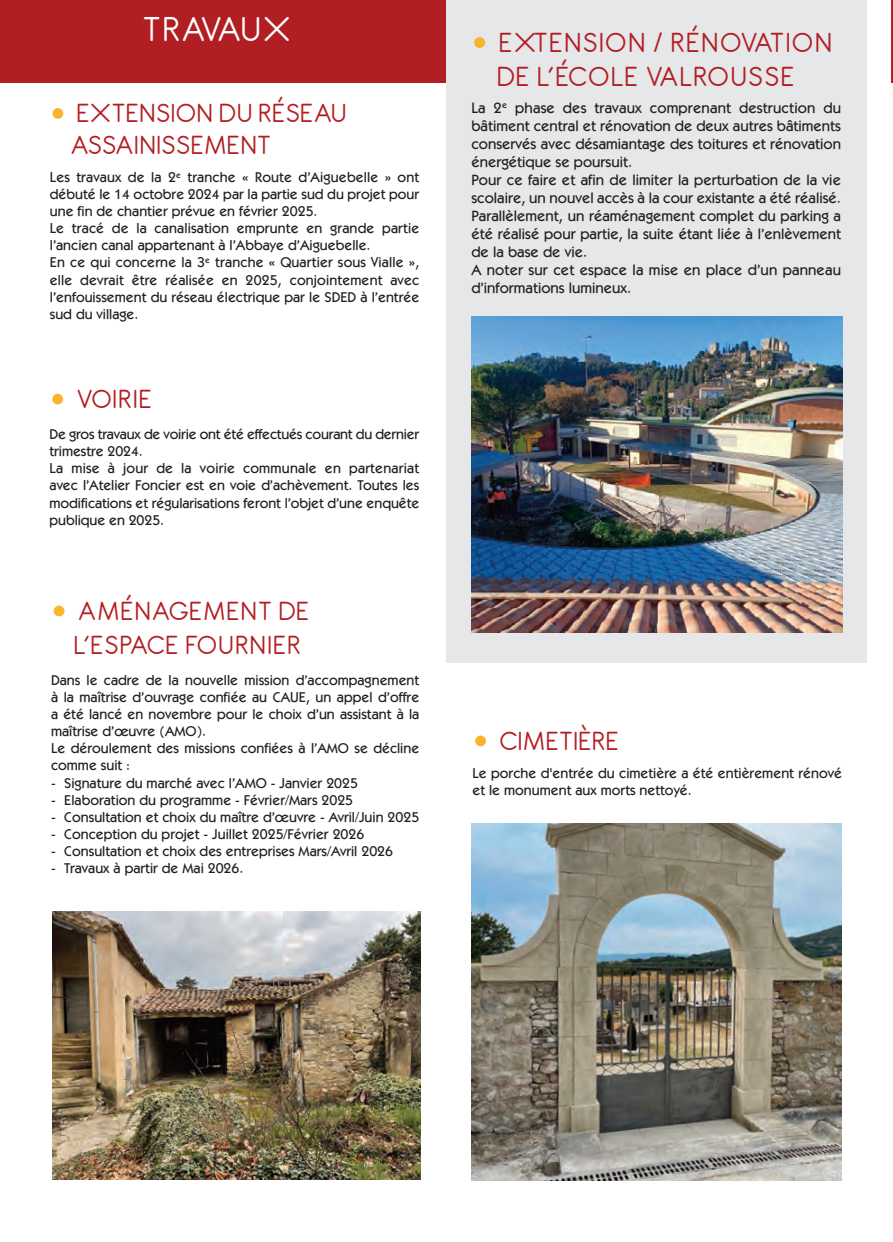
<style>
.page{position:relative;width:893px;height:1242px;background:#fff}
.page>*{position:absolute;margin:0;border:0;box-sizing:border-box;transform-origin:0 0}
.t1{font:37.5px "Antipasto";letter-spacing:.02em;color:#fff}
.t2{font:30px "Antipasto";letter-spacing:.06em;color:#b21f23}
.t3{font:28.5px "Antipasto";letter-spacing:.03em;color:#b21f23}
.t4{font:28.5px "Antipasto";letter-spacing:.05em;color:#b21f23}
.t5{font:500 15px/18px "Itc Kabel";color:#231f20;text-align:justify}
.t6{font:500 14.25px/17.1px "Itc Kabel";color:#231f20}
.s1{font-size:69px;color:#fcb32c}
.s2{font-size:70.5px;color:#fcb32c}
</style>
<div class="page">
<div style="left:446px;top:0;width:421px;height:662px;background:#e6e7e9"></div>
<div style="left:0;top:0;width:446px;height:83px;background:#b21f23"></div>
<img style="left:471px;top:316px;width:371px;height:316px">
<hr style="left:892px;top:0;width:1px;height:83px;background:#b21f23">
<img style="left:472px;top:824px;width:369px;height:356px">
<img style="left:53px;top:911px;width:368px;height:268px">
<p class="t1" style="left:143px;top:7px;width:149px">TRAVAUX</p>
<p class="t3" style="left:50px;top:97px;width:298px"><span class="s1">•</span> EXTENSION DU RÉSEAU</p>
<p class="t3" style="left:71px;top:128px;width:201px">ASSAINISSEMENT</p>
<p class="t6" style="left:50px;top:170px;width:371px;text-align:justify">Les travaux de la 2<sup>e</sup> tranche « Route d’Aiguebelle » ont débuté le 14 octobre 2024 par la partie sud du projet pour une fin de chantier prévue en février 2025.</p>
<p class="t6" style="left:50px;top:221px;width:371px">Le tracé de la canalisation emprunte en grande partie l’ancien canal appartenant à l’Abbaye d’Aiguebelle.</p>
<p class="t6" style="left:50px;top:255px;width:371px">En ce qui concerne la 3<sup>e</sup> tranche « Quartier sous Vialle »,</p>
<p class="t6" style="left:50px;top:272px;width:371px;text-align:justify">elle devrait être réalisée en 2025, conjointement avec l’enfouissement du réseau électrique par le SDED à l’entrée sud du village.</p>
<p class="t3" style="left:50px;top:382px;width:103px"><span class="s1">•</span> VOIRIE</p>
<p class="t6" style="left:50px;top:427px;width:371px">De gros travaux de voirie ont été effectués courant du dernier trimestre 2024.</p>
<p class="t6" style="left:50px;top:461px;width:371px">La mise à jour de la voirie communale en partenariat</p>
<p class="t6" style="left:50px;top:478px;width:371px">avec l’Atelier Foncier est en voie d’achèvement. Toutes les modifications et régularisations feront l’objet d’une enquête</p>
<p class="t6" style="left:50px;top:512px;width:116px">publique en 2025.</p>
<p class="t4" style="left:51px;top:594px;width:260px"><span class="s1">•</span> AMÉNAGEMENT DE</p>
<p class="t4" style="left:74px;top:628px;width:228px">L’ESPACE FOURNIER</p>
<p class="t6" style="left:51px;top:672px;width:370px">Dans le cadre de la nouvelle mission d’accompagnement</p>
<p class="t6" style="left:51px;top:689px;width:370px">à la maîtrise d’ouvrage confiée au CAUE, un appel d’offre</p>
<p class="t6" style="left:51px;top:707px;width:370px">a été lancé en novembre pour le choix d’un assistant à la maîtrise d’œuvre (AMO).</p>
<p class="t6" style="left:51px;top:741px;width:370px">Le déroulement des missions confiées à l’AMO se décline comme suit :</p>
<p class="t6" style="left:51px;top:775px;width:309px">- Signature du marché avec l’AMO - Janvier 2025</p>
<p class="t6" style="left:51px;top:792px;width:304px">- Elaboration du programme - Février/Mars 2025</p>
<p class="t6" style="left:51px;top:809px;width:370px">- Consultation et choix du maître d’œuvre - Avril/Juin 2025</p>
<p class="t6" style="left:51px;top:826px;width:315px">- Conception du projet - Juillet 2025/Février 2026</p>
<p class="t6" style="left:51px;top:843px;width:344px">- Consultation et choix des entreprises Mars/Avril 2026</p>
<p class="t6" style="left:51px;top:860px;width:194px">- Travaux à partir de Mai 2026.</p>
<p class="t2" style="left:471px;top:25px;width:362px"><span class="s2">•</span> EXTENSION / RÉNOVATION</p>
<p class="t2" style="left:497px;top:59px;width:299px">DE L’ÉCOLE VALROUSSE</p>
<p class="t5" style="left:471px;top:100px;width:371px">La 2<sup>e</sup> phase des travaux comprenant destruction du bâtiment central et rénovation de deux autres bâtiments conservés avec désamiantage des toitures et rénovation énergétique se poursuit.</p>
<p class="t5" style="left:471px;top:172px;width:371px">Pour ce faire et afin de limiter la perturbation de la vie scolaire, un nouvel accès à la cour existante a été réalisé.</p>
<p class="t5" style="left:471px;top:208px;width:371px">Parallèlement, un réaménagement complet du parking a été réalisé pour partie, la suite étant liée à l’enlèvement de la base de vie.</p>
<p class="t5" style="left:471px;top:262px;width:371px">A noter sur cet espace la mise en place d’un panneau d’informations lumineux.</p>
<p class="t3" style="left:472px;top:724px;width:148px"><span class="s1">•</span> CIMETIÈRE</p>
<p class="t6" style="left:472px;top:765px;width:371px">Le porche d'entrée du cimetière a été entièrement rénové et le monument aux morts nettoyé.</p>
</div>
